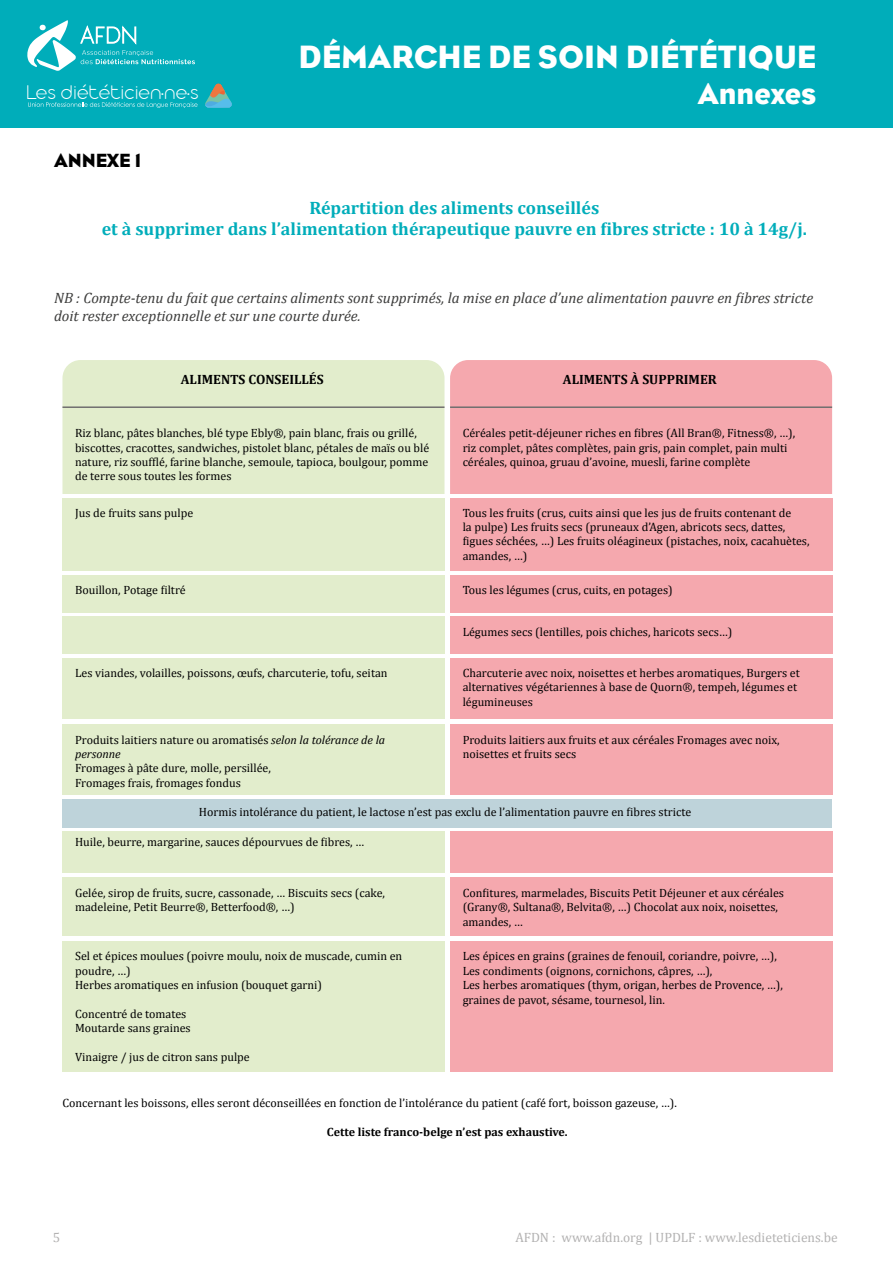
<style>
.page{position:relative;width:893px;height:1263px;background:#fff}
.page>*{position:absolute;margin:0;border:0;box-sizing:border-box;transform-origin:0 0}
.t1{font:33px "Eagle";color:#fff}
.t2{font:30px "Eagle";color:#fff}
.t3{font:300 expanded 21.45px "Aristotelica Display Trial";color:#fff}
.t4{font:19.5px "Eagle";color:#000}
.t5{font:700 18px/21.6px "Cambria";color:#00adba;text-align:center}
.t6{font:italic 15px/18px "Cambria";color:#3c3c3b}
.t7{font:13.5px "Cambria";color:#b3b2b2}
.t8{font:700 13.5px "Cambria";color:#000}
.t9{font:12px/14.4px "Cambria";color:#000}
.t10{font:700 12px "Cambria";color:#000}
.s1{font-size:16.2px}
.s2{font-style:italic}
</style>
<div class="page">
<div style="left:450px;top:360px;width:382px;height:134px;background:#f5a8ae"></div>
<div style="left:450px;top:498px;width:382px;height:72px;background:#f5a8ae"></div>
<div style="left:450px;top:575px;width:382px;height:37px;background:#f5a8ae"></div>
<div style="left:450px;top:658px;width:382px;height:61px;background:#f5a8ae"></div>
<div style="left:450px;top:724px;width:382px;height:71px;background:#f5a8ae"></div>
<div style="left:450px;top:878px;width:382px;height:58px;background:#f5a8ae"></div>
<div style="left:450px;top:941px;width:382px;height:130px;background:#f5a8ae"></div>
<div style="left:450px;top:831px;width:382px;height:42px;background:#f5a8ae"></div>
<div style="left:450px;top:617px;width:382px;height:37px;background:#f5a8ae"></div>
<div style="left:0;top:0;width:893px;height:128px;background:#00adba"></div>
<div style="left:62px;top:360px;width:382px;height:134px;background:#e2edcc"></div>
<div style="left:62px;top:498px;width:382px;height:72px;background:#e2edcc"></div>
<div style="left:62px;top:575px;width:382px;height:37px;background:#e2edcc"></div>
<div style="left:62px;top:658px;width:382px;height:61px;background:#e2edcc"></div>
<div style="left:62px;top:724px;width:382px;height:71px;background:#e2edcc"></div>
<div style="left:62px;top:878px;width:382px;height:58px;background:#e2edcc"></div>
<div style="left:62px;top:941px;width:382px;height:130px;background:#e2edcc"></div>
<div style="left:62px;top:831px;width:382px;height:42px;background:#e2edcc"></div>
<div style="left:62px;top:800px;width:770px;height:28px;background:#bed3da"></div>
<div style="left:62px;top:617px;width:382px;height:37px;background:#e2edcc"></div>
<hr style="left:62px;top:406px;width:382px;height:2px;background:#706f6f">
<hr style="left:450px;top:406px;width:382px;height:2px;background:#706f6f">
<svg style="left:205px;top:84px;width:27px;height:24px"></svg>
<svg style="left:28px;top:102px;width:170px;height:6px"></svg>
<svg style="left:27px;top:20px;width:168px;height:51px"></svg>
<h3 class="t3" style="left:26px;top:80px;width:175px">Les diététicien<span class="s1">•</span>ne<span class="s1">•</span>s</h3>
<h1 class="t1" style="left:299px;top:38px;width:519px">DÉMARCHE DE SOIN DIÉTÉTIQUE</h1>
<h2 class="t2" style="left:698px;top:77px;width:120px">Annexes</h2>
<h3 class="t4" style="left:54px;top:149px;width:89px">ANNEXE 1</h3>
<h3 class="t5" style="left:102px;top:196px;width:707px">Répartition des aliments conseillés<br>et à supprimer dans l’alimentation thérapeutique pauvre en fibres stricte : 10 à 14g/j.</h3>
<p class="t6" style="left:54px;top:288px;width:761px">NB : Compte-tenu du fait que certains aliments sont supprimés, la mise en place d’une alimentation pauvre en fibres stricte doit rester exceptionnelle et sur une courte durée.</p>
<p class="t8" style="left:181px;top:370px;width:144px">ALIMENTS CONSEILLÉS</p>
<p class="t9" style="left:75px;top:426px;width:356px">Riz blanc, pâtes blanches, blé type Ebly®, pain blanc, frais ou grillé, biscottes, cracottes, sandwiches, pistolet blanc, pétales de maïs ou blé nature, riz soufflé, farine blanche, semoule, tapioca, boulgour, pomme de terre sous toutes les formes</p>
<p class="t9" style="left:75px;top:505px;width:120px">Jus de fruits sans pulpe</p>
<p class="t9" style="left:75px;top:583px;width:112px">Bouillon, Potage filtré</p>
<p class="t9" style="left:75px;top:666px;width:314px">Les viandes, volailles, poissons, œufs, charcuterie, tofu, seitan</p>
<p class="t9" style="left:75px;top:732px;width:312px">Produits laitiers nature ou aromatisés <span class="s2">selon la tolérance de la personne</span></p>
<p class="t9" style="left:75px;top:761px;width:197px">Fromages à pâte dure, molle, persillée,<br>Fromages frais, fromages fondus</p>
<p class="t8" style="left:563px;top:370px;width:155px">ALIMENTS À SUPPRIMER</p>
<p class="t9" style="left:463px;top:426px;width:334px">Céréales petit-déjeuner riches en fibres (All Bran®, Fitness®, …), riz complet, pâtes complètes, pain gris, pain complet, pain multi céréales, quinoa, gruau d’avoine, muesli, farine complète</p>
<p class="t9" style="left:463px;top:505px;width:348px">Tous les fruits (crus, cuits ainsi que les jus de fruits contenant de<br>la pulpe) Les fruits secs (pruneaux d’Agen, abricots secs, dattes, figues séchées, …) Les fruits oléagineux (pistaches, noix, cacahuètes, amandes, …)</p>
<p class="t9" style="left:463px;top:583px;width:212px">Tous les légumes (crus, cuits, en potages)</p>
<p class="t9" style="left:463px;top:625px;width:271px">Légumes secs (lentilles, pois chiches, haricots secs…)</p>
<p class="t9" style="left:463px;top:666px;width:339px">Charcuterie avec noix, noisettes et herbes aromatiques, Burgers et alternatives végétariennes à base de Quorn®, tempeh, légumes et légumineuses</p>
<p class="t9" style="left:463px;top:732px;width:318px">Produits laitiers aux fruits et aux céréales Fromages avec noix, noisettes et fruits secs</p>
<p class="t9" style="left:199px;top:805px;width:494px">Hormis intolérance du patient, le lactose n’est pas exclu de l’alimentation pauvre en fibres stricte</p>
<p class="t9" style="left:75px;top:835px;width:291px">Huile, beurre, margarine, sauces dépourvues de fibres, …</p>
<p class="t9" style="left:75px;top:885px;width:311px">Gelée, sirop de fruits, sucre, cassonade, … Biscuits secs (cake, madeleine, Petit Beurre®, Betterfood®, …)</p>
<p class="t9" style="left:75px;top:949px;width:329px">Sel et épices moulues (poivre moulu, noix de muscade, cumin en poudre, …)<br>Herbes aromatiques en infusion (bouquet garni)</p>
<p class="t9" style="left:75px;top:1007px;width:117px">Concentré de tomates<br>Moutarde sans graines</p>
<p class="t9" style="left:75px;top:1050px;width:176px">Vinaigre / jus de citron sans pulpe</p>
<p class="t9" style="left:463px;top:885px;width:323px">Confitures, marmelades, Biscuits Petit Déjeuner et aux céréales (Grany®, Sultana®, Belvita®, …) Chocolat aux noix, noisettes, amandes, …</p>
<p class="t9" style="left:463px;top:949px;width:322px">Les épices en grains (graines de fenouil, coriandre, poivre, …), Les condiments (oignons, cornichons, câpres, …),<br>Les herbes aromatiques (thym, origan, herbes de Provence, …), graines de pavot, sésame, tournesol, lin.</p>
<p class="t9" style="left:62px;top:1096px;width:616px">Concernant les boissons, elles seront déconseillées en fonction de l’intolérance du patient (café fort, boisson gazeuse, …).</p>
<p class="t10" style="left:327px;top:1124px;width:242px">Cette liste franco-belge n’est pas exhaustive.</p>
<p class="t7" style="left:53px;top:1229px;width:9px">5</p>
<p class="t7" style="left:515px;top:1229px;width:324px">AFDN : www.afdn.org | UPDLF : www.lesdieteticiens.be</p>
</div>
